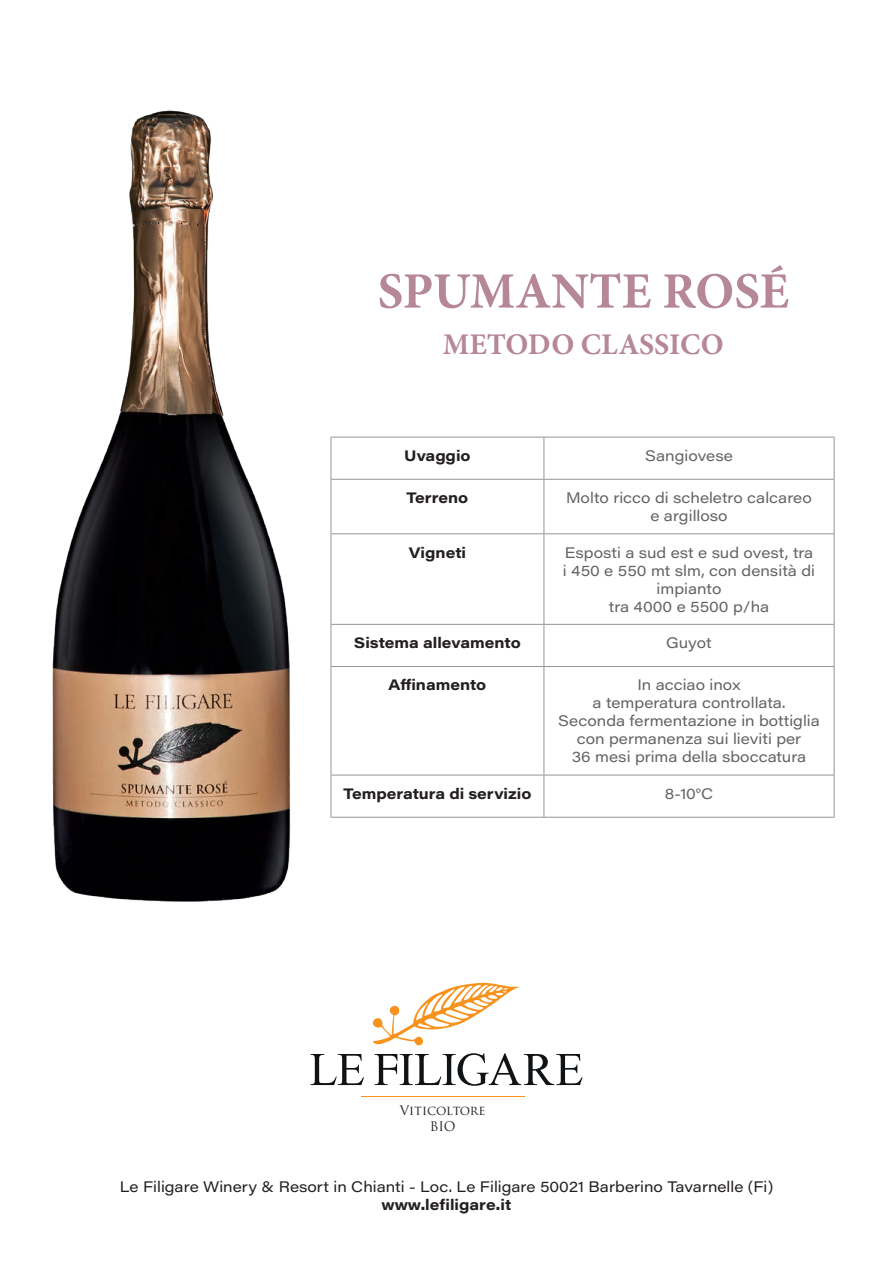
<style>
.page{position:relative;width:893px;height:1263px;background:#fff}
.page>*{position:absolute;margin:0;border:0;box-sizing:border-box;transform-origin:0 0}
.t1{font:700 51px "Minion Pro";color:#b58798}
.t2{font:700 30px "Minion Pro";letter-spacing:-.005em;color:#b58798}
.t3{font:15px/18px "Acumin Pro Wide";color:#636366;text-align:center}
.t4{font:700 15px "Acumin Pro Wide";color:#231f20}
.t5{font:15px "Acumin Pro Wide";color:#231f20}
.t6{font:12.9px/15.5px "Trajan Pro";color:#231f20;text-align:center}
</style>
<div class="page">
<hr style="left:361px;top:1096px;width:164px;height:1px;background:#f7931d">
<svg style="left:310px;top:1054px;width:54px;height:31px"></svg>
<svg style="left:374px;top:1053px;width:209px;height:33px"></svg>
<svg style="left:372px;top:982px;width:148px;height:64px"></svg>
<hr style="left:331px;top:437px;width:213px;height:1px;background:#939598">
<hr style="left:544px;top:437px;width:290px;height:1px;background:#939598">
<hr style="left:544px;top:437px;width:1px;height:42px;background:#939598">
<hr style="left:834px;top:437px;width:1px;height:42px;background:#939598">
<hr style="left:331px;top:479px;width:213px;height:1px;background:#939598">
<hr style="left:544px;top:479px;width:290px;height:1px;background:#939598">
<hr style="left:544px;top:480px;width:1px;height:53px;background:#939598">
<hr style="left:834px;top:480px;width:1px;height:53px;background:#939598">
<hr style="left:331px;top:533px;width:213px;height:1px;background:#939598">
<hr style="left:544px;top:533px;width:290px;height:1px;background:#939598">
<hr style="left:544px;top:534px;width:1px;height:90px;background:#939598">
<hr style="left:834px;top:534px;width:1px;height:90px;background:#939598">
<hr style="left:331px;top:624px;width:213px;height:1px;background:#939598">
<hr style="left:544px;top:624px;width:290px;height:1px;background:#939598">
<hr style="left:544px;top:625px;width:1px;height:41px;background:#939598">
<hr style="left:834px;top:625px;width:1px;height:41px;background:#939598">
<hr style="left:331px;top:666px;width:213px;height:1px;background:#939598">
<hr style="left:544px;top:666px;width:290px;height:1px;background:#939598">
<hr style="left:544px;top:667px;width:1px;height:108px;background:#939598">
<hr style="left:834px;top:667px;width:1px;height:108px;background:#939598">
<hr style="left:331px;top:775px;width:213px;height:1px;background:#939598">
<hr style="left:544px;top:775px;width:290px;height:1px;background:#939598">
<hr style="left:544px;top:775px;width:1px;height:42px;background:#939598">
<hr style="left:834px;top:775px;width:1px;height:42px;background:#939598">
<hr style="left:331px;top:817px;width:213px;height:1px;background:#939598">
<hr style="left:544px;top:817px;width:290px;height:1px;background:#939598">
<img style="left:52px;top:110px;width:353px;height:792px">
<p class="t1" style="left:378px;top:255px;width:413px">SPUMANTE ROSÉ</p>
<p class="t2" style="left:443px;top:323px;width:282px">METODO CLASSICO</p>
<p class="t4" style="left:404px;top:445px;width:68px">Uvaggio</p>
<p class="t3" style="left:645px;top:446px;width:89px">Sangiovese</p>
<p class="t4" style="left:407px;top:487px;width:63px">Terreno</p>
<p class="t3" style="left:566px;top:488px;width:247px">Molto ricco di scheletro calcareo</p>
<p class="t3" style="left:650px;top:506px;width:79px">e argilloso</p>
<p class="t4" style="left:409px;top:541px;width:59px">Vigneti</p>
<p class="t3" style="left:563px;top:543px;width:254px">Esposti a sud est e sud ovest, tra i 450 e 550 mt slm, con densità di impianto</p>
<p class="t3" style="left:609px;top:597px;width:162px">tra 4000 e 5500 p/ha</p>
<p class="t4" style="left:354px;top:632px;width:168px">Sistema allevamento</p>
<p class="t3" style="left:666px;top:633px;width:47px">Guyot</p>
<p class="t4" style="left:389px;top:674px;width:99px">Affinamento</p>
<p class="t3" style="left:637px;top:675px;width:105px">In acciao inox</p>
<p class="t3" style="left:592px;top:693px;width:195px">a temperatura controllata.</p>
<p class="t3" style="left:558px;top:711px;width:263px">Seconda fermentazione in bottiglia con permanenza sui lieviti per</p>
<p class="t3" style="left:572px;top:747px;width:236px">36 mesi prima della sboccatura</p>
<p class="t4" style="left:343px;top:783px;width:190px">Temperatura di servizio</p>
<p class="t3" style="left:665px;top:784px;width:50px">8-10°C</p>
<p class="t6" style="left:400px;top:1103px;width:87px">Viticoltore<br>BIO</p>
<p class="t5" style="left:120px;top:1176px;width:655px">Le Filigare Winery &amp; Resort in Chianti - Loc. Le Filigare 50021 Barberino Tavarnelle (Fi)</p>
<p class="t4" style="left:381px;top:1194px;width:131px">www.lefiligare.it</p>
</div>
